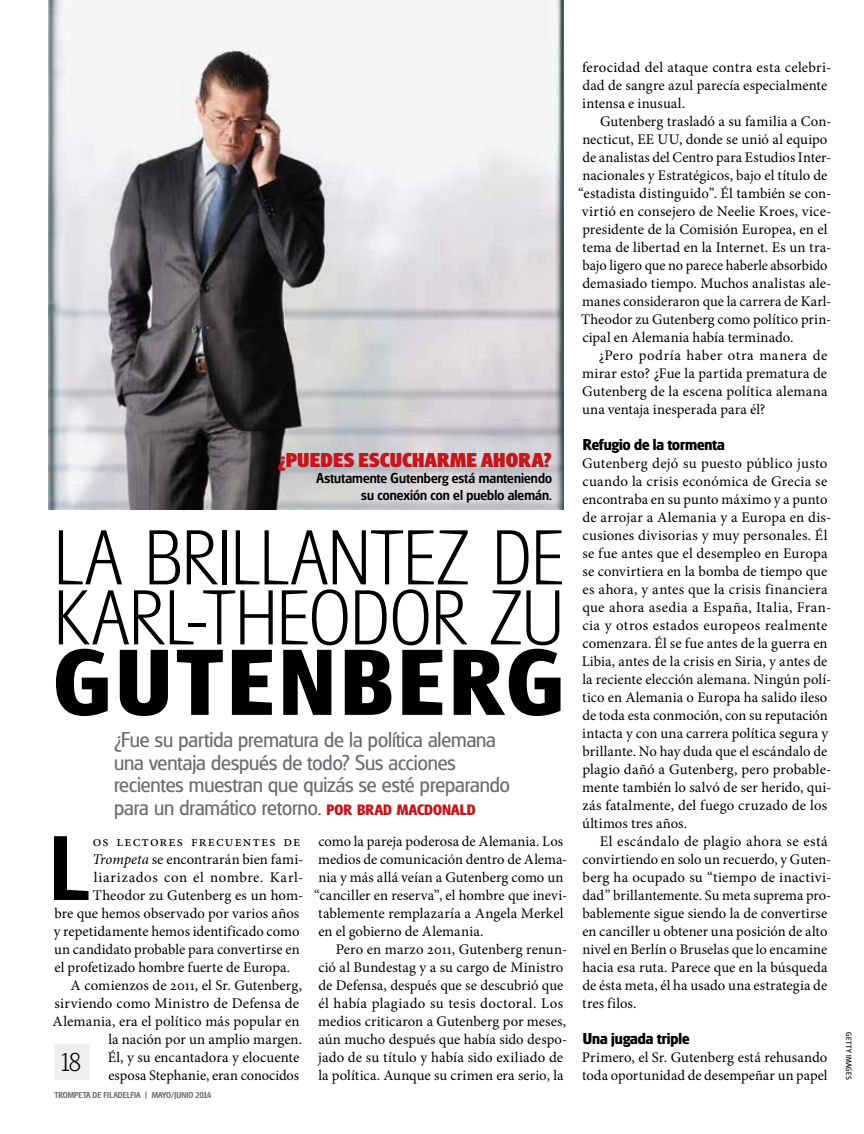
<style>
.page{position:relative;width:864px;height:1134px;background:#fff}
.page>*{position:absolute;margin:0;border:0;box-sizing:border-box;transform-origin:0 0}
.t1{font:700 97.5px "Glasgow Pro";letter-spacing:.055em;color:#000}
.t2{font:500 95.7px "Glasgow Pro";color:#000}
.t3{font:300 81px/60px "Glasgow Pro";color:#000}
.t4{font:300 27px "Glasgow Pro";color:#000}
.t5{font:22.5px/22.5px "Glasgow Pro";color:#6d6e71}
.t6{font:800 21px "Glasgow Pro";letter-spacing:.01em;color:#c4161c}
.t7{font:700 16.5px "Glasgow Pro";color:#000}
.t8{font:500 15px/16.5px "Glasgow Pro";letter-spacing:.005em;color:#000;text-align:right}
.t9{font:14.7px/18px "Minion Pro";letter-spacing:.01em;color:#000}
.t10{font:14.7px "Minion Pro";letter-spacing:.07em;color:#000}
.t11{font:500 9px "Glasgow Pro";color:#6d6e71}
.t12{font:8.1px "Glasgow Pro";letter-spacing:.035em;color:#000;scale:1.04 1}
.s1{font-weight:700;font-size:15.75px;color:#c4161c}
.s2{font-style:italic}
</style>
<div class="page">
<div style="left:54px;top:1044px;width:36px;height:36px;background:#efeff0"></div>
<img style="left:48px;top:0;width:516px;height:510px">
<h3 class="t6" style="left:278px;top:447px;width:276px">¿PUEDES ESCUCHARME AHORA?</h3>
<p class="t8" style="left:316px;top:470px;width:237px">Astutamente Gutenberg está manteniendo su conexión con el pueblo alemán.</p>
<h3 class="t3" style="left:54px;top:528px;width:512px">LA BRILLANTEZ DE<br>KARL-THEODOR ZU</h3>
<h1 class="t1" style="left:54px;top:625px;width:511px">GUTENBERG</h1>
<h3 class="t5" style="left:114px;top:728px;width:398px">¿Fue su partida prematura de la política alemana una ventaja después de todo? Sus acciones recientes muestran que quizás se esté preparando para un dramático retorno. <span class="s1">POR BRAD MACDONALD</span></h3>
<h2 class="t2" style="left:50px;top:812px;width:41px">L</h2>
<p class="t10" style="left:93px;top:831px;width:209px">os lectores frecuentes de</p>
<p class="t9" style="left:93px;top:850px;width:212px"><span class="s2">Trompeta</span> se encontrarán bien fami-</p>
<p class="t9" style="left:94px;top:868px;width:211px">liarizados con el nombre. Karl-</p>
<p class="t9" style="left:93px;top:886px;width:212px">Theodor zu Gutenberg es un hom-</p>
<p class="t9" style="left:55px;top:904px;width:246px">bre que hemos observado por varios años</p>
<p class="t9" style="left:54px;top:922px;width:247px">y repetidamente hemos identificado como</p>
<p class="t9" style="left:54px;top:940px;width:247px">un candidato probable para convertirse en</p>
<p class="t9" style="left:54px;top:958px;width:237px">el profetizado hombre fuerte de Europa.</p>
<p class="t9" style="left:71px;top:976px;width:233px">A comienzos de 2011, el Sr. Gutenberg,</p>
<p class="t9" style="left:55px;top:994px;width:246px">sirviendo como Ministro de Defensa de</p>
<p class="t9" style="left:53px;top:1012px;width:249px">Alemania, era el político más popular en</p>
<p class="t9" style="left:108px;top:1030px;width:195px">la nación por un amplio margen.</p>
<p class="t9" style="left:108px;top:1048px;width:193px">Él, y su encantadora y elocuente</p>
<p class="t9" style="left:108px;top:1066px;width:192px">esposa Stephanie, eran conocidos</p>
<h3 class="t4" style="left:62px;top:1047px;width:21px">18</h3>
<p class="t11" style="left:54px;top:1090px;width:158px">TROMPETA DE FILADELFIA | MAYO/JUNIO 2014</p>
<p class="t9" style="left:314px;top:832px;width:255px">como la pareja poderosa de Alemania. Los medios de comunicación dentro de Alema&shy;nia y más allá veían a Gutenberg como un “canciller en reserva”, el hombre que inevi&shy;tablemente remplazaría a Angela Merkel en el gobierno de Alemania.</p>
<p class="t9" style="left:318px;top:940px;width:251px;text-indent:18px">Pero en marzo 2011, Gutenberg renun&shy;ció al Bundestag y a su cargo de Ministro de Defensa, después que se descubrió que él había plagiado su tesis doctoral. Los medios criticaron a Gutenberg por meses, aún mucho después que había sido despo&shy;jado de su título y había sido exiliado de la política. Aunque su crimen era serio, la</p>
<p class="t9" style="left:582px;top:58px;width:251px">ferocidad del ataque contra esta celebri&shy;dad de sangre azul parecía especialmente intensa e inusual.</p>
<p class="t9" style="left:578px;top:112px;width:255px;text-indent:22px">Gutenberg trasladó a su familia a Con&shy;necticut, EE UU, donde se unió al equipo de analistas del Centro para Estudios Inter&shy;nacionales y Estratégicos, bajo el título de “estadista distinguido”. Él también se con&shy;virtió en consejero de Neelie Kroes, vice&shy;presidente de la Comisión Europea, en el tema de libertad en la Internet. Es un tra&shy;bajo ligero que no parece haberle absorbido demasiado tiempo. Muchos analistas ale&shy;manes consideraron que la carrera de Karl-Theodor zu Gutenberg como político prin&shy;cipal en Alemania había terminado.</p>
<p class="t9" style="left:582px;top:346px;width:247px;text-align:justify;text-indent:17px">¿Pero podría haber otra manera de mirar esto? ¿Fue la partida prematura de Gutenberg de la escena política alemana una ventaja inesperada para él?</p>
<p class="t7" style="left:583px;top:435px;width:144px">Refugio de la tormenta</p>
<p class="t9" style="left:582px;top:454px;width:251px">Gutenberg dejó su puesto público justo cuando la crisis económica de Grecia se encontraba en su punto máximo y a punto de arrojar a Alemania y a Europa en dis&shy;cusiones divisorias y muy personales. Él se fue antes que el desempleo en Europa se convirtiera en la bomba de tiempo que es ahora, y antes que la crisis financiera que ahora asedia a España, Italia, Fran&shy;cia y otros estados europeos realmente comenzara. Él se fue antes de la guerra en Libia, antes de la crisis en Siria, y antes de la reciente elección alemana. Ningún polí&shy;tico en Alemania o Europa ha salido ileso de toda esta conmoción, con su reputación intacta y con una carrera política segura y brillante. No hay duda que el escándalo de plagio dañó a Gutenberg, pero probable&shy;mente también lo salvó de ser herido, qui&shy;zás fatalmente, del fuego cruzado de los últimos tres años.</p>
<p class="t9" style="left:582px;top:832px;width:251px;text-indent:18px">El escándalo de plagio ahora se está convirtiendo en solo un recuerdo, y Guten&shy;berg ha ocupado su “tiempo de inactivi&shy;dad” brillantemente. Su meta suprema pro&shy;bablemente sigue siendo la de convertirse en canciller u obtener una posición de alto nivel en Berlín o Bruselas que lo encamine hacia esa ruta. Parece que en la búsqueda de ésta meta, él ha usado una estrategia de tres filos.</p>
<p class="t7" style="left:583px;top:1029px;width:108px">Una jugada triple</p>
<p class="t9" style="left:582px;top:1048px;width:247px">Primero, el Sr. Gutenberg está rehusando toda oportunidad de desempeñar un papel</p>
<p class="t12" style="left:853px;top:1032px;width:47px;rotate:90deg">getty images</p>
</div>
